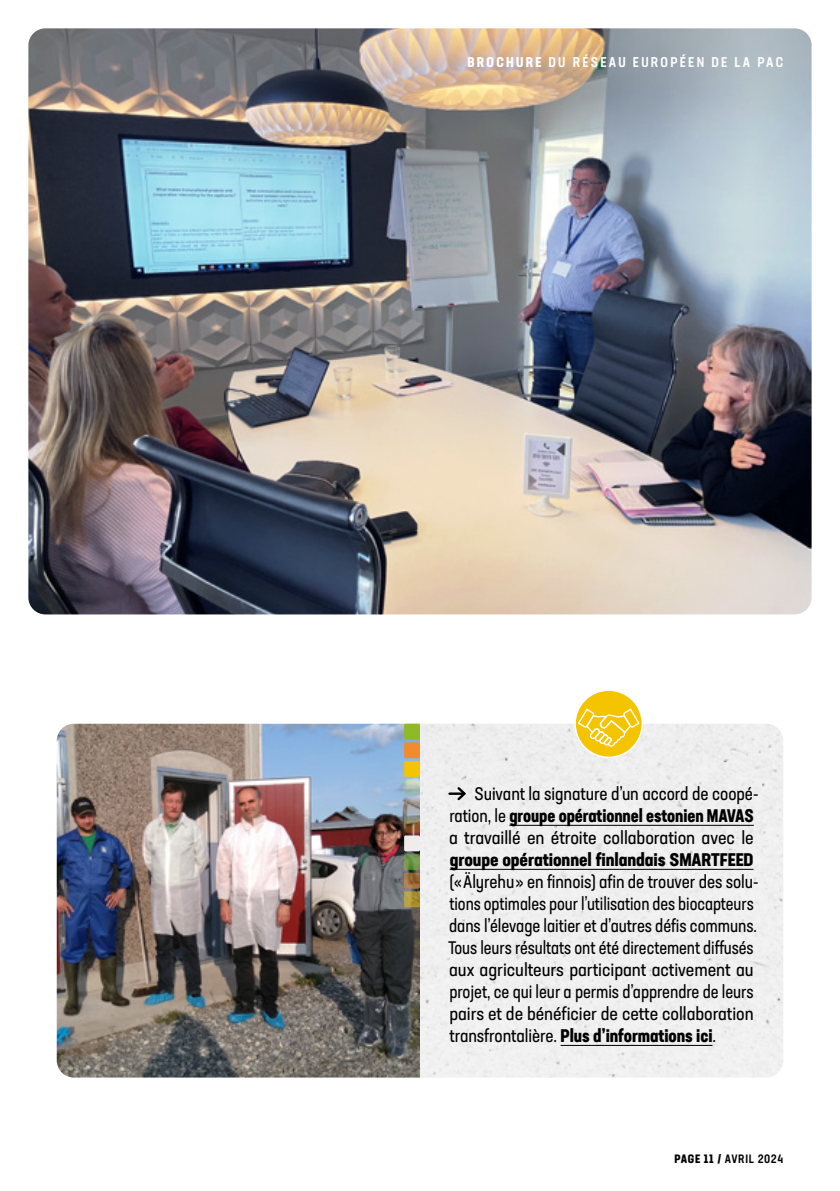
<style>
.page{position:relative;width:840px;height:1191px;background:#fff}
.page>*{position:absolute;margin:0;border:0;box-sizing:border-box;transform-origin:0 0}
.TEXTE_BULLET_sans_retrait{font:condensed 18px/22px "Neusa Next Std";letter-spacing:-.005em;color:#000}
.EN_TETE{font:500 condensed 14px "Neusa Next Std";letter-spacing:.16em;color:#fff}
.t1{font:500 condensed 12px "Neusa Next Std";letter-spacing:.05em;color:#000}
.s1{font-weight:700}
</style>
<div class="page">
<img style="left:28px;top:28px;width:783px;height:586px">
<div style="left:420px;top:723px;width:362px;height:354px;background:#efefef"></div>
<hr style="left:509px;top:825px;width:244px;height:1px;background:#000">
<hr style="left:449px;top:869px;width:304px;height:1px;background:#000">
<hr style="left:560px;top:1045px;width:152px;height:1px;background:#000">
<hr style="left:449px;top:792px;width:15px;height:3px;background:#000">
<svg style="left:455px;top:787px;width:10px;height:13px"></svg>
<img style="left:57px;top:723px;width:363px;height:354px">
<div style="left:404px;top:761px;width:16px;height:16px;background:#f5c400;border-radius:2px"></div>
<div style="left:404px;top:742px;width:16px;height:16px;background:#f28b2d;border-radius:2px"></div>
<div style="left:404px;top:723px;width:16px;height:16px;background:#90b927;border-radius:2px"></div>
<svg style="left:404px;top:891px;width:16px;height:16px"></svg>
<svg style="left:404px;top:817px;width:16px;height:15px"></svg>
<svg style="left:404px;top:872px;width:16px;height:16px"></svg>
<svg style="left:404px;top:798px;width:16px;height:16px"></svg>
<div style="left:404px;top:835px;width:16px;height:16px;background:#f0ecea;border-radius:2px"></div>
<svg style="left:404px;top:854px;width:16px;height:16px"></svg>
<svg style="left:404px;top:779px;width:16px;height:16px"></svg>
<div style="left:574px;top:690px;width:68px;height:67px;background:#f5c400;border-radius:50%"></div>
<svg style="left:577px;top:708px;width:62px;height:38px"></svg>
<div style="left:574px;top:689px;width:68px;height:69px;border:2px solid #fff;border-radius:50%"></div>
<p class="EN_TETE" style="left:467px;top:54px;width:317px"><span class="s1">BROCHURE</span> DU RÉSEAU EUROPÉEN DE LA PAC</p>
<p class="TEXTE_BULLET_sans_retrait" style="left:448px;top:782px;width:311px;text-indent:26px">Suivant la signature d’un accord de coopé&shy;ration, le <span class="s1">groupe opérationnel estonien MAVAS </span>a travaillé en étroite collaboration avec le <span class="s1">groupe opérationnel finlandais SMARTFEED </span>(« Älyrehu » en finnois) afin de trouver des solu&shy;tions optimales pour l’utilisation des biocapteurs dans l’élevage laitier et d’autres défis communs.<br>Tous leurs résultats ont été directement diffusés aux agriculteurs participant activement au projet, ce qui leur a permis d’apprendre de leurs pairs et de bénéficier de cette collaboration transfrontalière. <span class="s1">Plus d’informations ici</span>.</p>
<p class="t1" style="left:674px;top:1151px;width:110px"><span class="s1">PAGE 11 /</span> AVRIL 2024</p>
</div>
